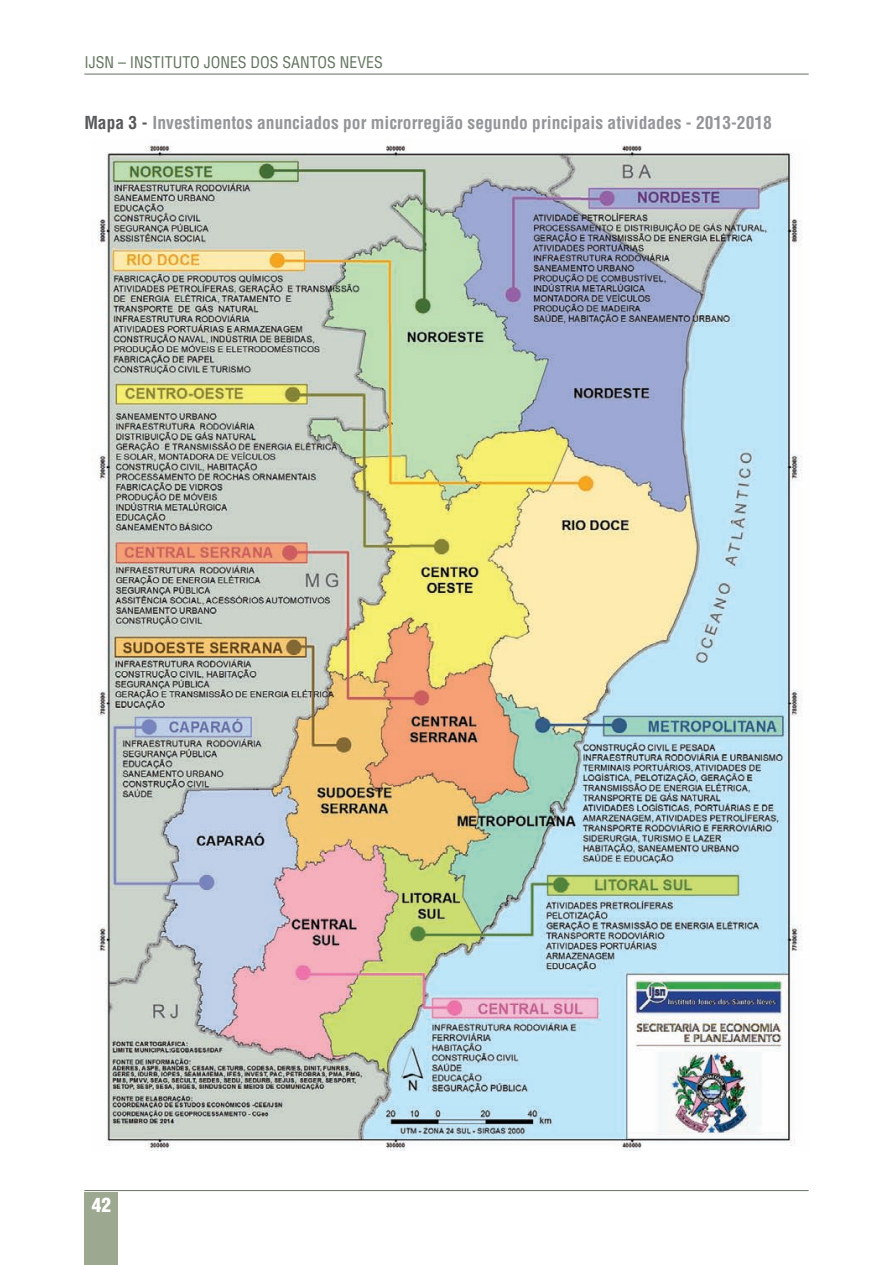
<style>
.page{position:relative;width:893px;height:1265px;background:#fff}
.page>*{position:absolute;margin:0;border:0;box-sizing:border-box;transform-origin:0 0}
.t1{font:900 condensed 19.25px "Helvetica LT";color:#fff}
.t2{font:700 condensed 17.5px "Helvetica LT";color:#939598}
.t3{font:condensed 15.75px "Helvetica LT";color:#61735d}
.s1{color:#57585a}
</style>
<div class="page">
<img style="left:97px;top:145px;width:705px;height:1006px">
<hr style="left:84px;top:1190px;width:725px;height:1px;background:#61735d">
<div style="left:84px;top:1192px;width:34px;height:73px;background:#9da890"></div>
<hr style="left:84px;top:74px;width:725px;height:1px;background:#61735d">
<p class="t3" style="left:84px;top:57px;width:300px">IJSN – INSTITUTO JONES DOS SANTOS NEVES</p>
<p class="t2" style="left:84px;top:115px;width:689px"><span class="s1">Mapa 3 -</span> Investimentos anunciados por microrregião segundo principais atividades - 2013-2018</p>
<p class="t1" style="left:92px;top:1197px;width:21px">42</p>
</div>
